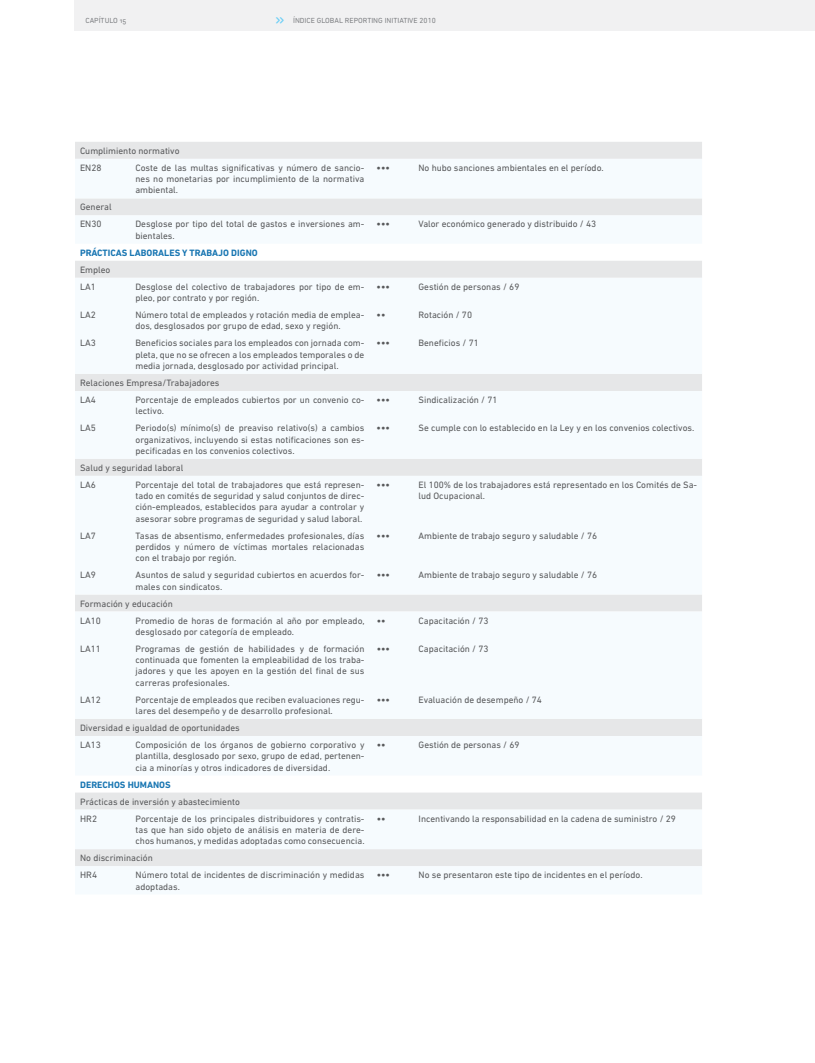
<style>
.page{position:relative;width:815px;height:1063px;background:#fff}
.page>*{position:absolute;margin:0;border:0;box-sizing:border-box;transform-origin:0 0}
.t1{font:17.75px "DIN Next Rounded LT Pro";color:#6dcff6}
.t2{font:9.38px/11.2px "DIN Next LT Pro";color:#58595b}
.t3{font:700 9.38px "DIN Next LT Pro";color:#1976b2}
.t4{font:700 9.38px "DIN Next LT Pro";color:#58595b}
.t5{font:7.5px "DIN Next Rounded LT Pro";color:#808285}
</style>
<div class="page">
<div style="left:75px;top:142px;width:627px;height:17px;background:#e6e7e8"></div>
<svg style="left:75px;top:198px;width:627px;height:668px;fill:#f6fbfe"></svg>
<div style="left:75px;top:0;width:740px;height:31px;background:#f1f1f2"></div>
<p class="t5" style="left:85px;top:16px;width:42px">CAPÍTULO 15</p>
<h1 class="t1" style="left:275px;top:9px;width:11px">»</h1>
<p class="t5" style="left:293px;top:16px;width:7px">ÍNDICE</p>
<p class="t5" style="left:317px;top:16px;width:10px">GLOBAL</p>
<p class="t5" style="left:345px;top:16px;width:45px">REPORTING INITIATIVE</p>
<p class="t5" style="left:420px;top:16px;width:18px">2010</p>
<p class="t2" style="left:80px;top:142px;width:101px;line-height:17px">Cumplimiento normativo<br>EN28</p>
<p class="t2" style="left:135px;top:162px;width:230px;text-align:justify">Coste de las multas significativas y número de sancio&shy;nes no monetarias por incumplimiento de la normativa ambiental.</p>
<p class="t4" style="left:377px;top:162px;width:15px">•••</p>
<p class="t2" style="left:418px;top:162px;width:187px">No hubo sanciones ambientales en el período.</p>
<p class="t2" style="left:80px;top:199px;width:33px;line-height:17px">General<br>EN30</p>
<p class="t2" style="left:135px;top:218px;width:230px">Desglose por tipo del total de gastos e inversiones am&shy;bientales.</p>
<p class="t4" style="left:377px;top:219px;width:15px">•••</p>
<p class="t2" style="left:418px;top:218px;width:179px">Valor económico generado y distribuido / 43</p>
<p class="t3" style="left:80px;top:247px;width:91px">PRÁCTICAS LABORALES</p>
<p class="t3" style="left:182px;top:247px;width:65px">Y TRABAJO DIGNO</p>
<p class="t2" style="left:80px;top:261px;width:32px;line-height:17px">Empleo<br>LA1</p>
<p class="t2" style="left:135px;top:281px;width:230px">Desglose del colectivo de trabajadores por tipo de em&shy;pleo, por contrato y por región.</p>
<p class="t4" style="left:377px;top:281px;width:15px">•••</p>
<p class="t2" style="left:418px;top:281px;width:102px">Gestión de personas / 69</p>
<p class="t2" style="left:80px;top:309px;width:17px">LA2</p>
<p class="t2" style="left:135px;top:309px;width:230px">Número total de empleados y rotación media de emplea&shy;dos, desglosados por grupo de edad, sexo y región.</p>
<p class="t4" style="left:377px;top:309px;width:10px">••</p>
<p class="t2" style="left:418px;top:309px;width:55px">Rotación / 70</p>
<p class="t2" style="left:80px;top:337px;width:17px">LA3</p>
<p class="t2" style="left:135px;top:337px;width:230px;text-align:justify">Beneficios sociales para los empleados con jornada com&shy;pleta, que no se ofrecen a los empleados temporales o de media jornada, desglosado por actividad principal.</p>
<p class="t4" style="left:377px;top:338px;width:15px">•••</p>
<p class="t2" style="left:419px;top:337px;width:62px">Beneficios / 71</p>
<p class="t2" style="left:80px;top:374px;width:141px;line-height:17px">Relaciones Empresa/Trabajadores<br>LA4</p>
<p class="t2" style="left:135px;top:394px;width:230px">Porcentaje de empleados cubiertos por un convenio co&shy;lectivo.</p>
<p class="t4" style="left:377px;top:394px;width:15px">•••</p>
<p class="t2" style="left:419px;top:394px;width:81px">Sindicalización / 71</p>
<p class="t2" style="left:80px;top:422px;width:17px">LA5</p>
<p class="t2" style="left:135px;top:422px;width:230px;text-align:justify">Periodo(s) mínimo(s) de preaviso relativo(s) a cambios organizativos, incluyendo si estas notificaciones son es&shy;pecificadas en los convenios colectivos.</p>
<p class="t4" style="left:377px;top:422px;width:15px">•••</p>
<p class="t2" style="left:419px;top:422px;width:277px">Se cumple con lo establecido en la Ley y en los convenios colectivos.</p>
<p class="t2" style="left:80px;top:459px;width:105px;line-height:17px">Salud y seguridad laboral<br>LA6</p>
<p class="t2" style="left:136px;top:479px;width:230px;text-align:justify">Porcentaje del total de trabajadores que está represen&shy;tado en comités de seguridad y salud conjuntos de direc&shy;ción-empleados, establecidos para ayudar a controlar y asesorar sobre programas de seguridad y salud laboral.</p>
<p class="t4" style="left:377px;top:479px;width:15px">•••</p>
<p class="t2" style="left:419px;top:479px;width:280px">El 100% de los trabajadores está representado en los Comités de Sa&shy;lud Ocupacional.</p>
<p class="t2" style="left:80px;top:530px;width:17px">LA7</p>
<p class="t2" style="left:136px;top:530px;width:230px;text-align:justify">Tasas de absentismo, enfermedades profesionales, días perdidos y número de víctimas mortales relacionadas con el trabajo por región.</p>
<p class="t4" style="left:377px;top:530px;width:15px">•••</p>
<p class="t2" style="left:419px;top:530px;width:180px">Ambiente de trabajo seguro y saludable / 76</p>
<p class="t2" style="left:80px;top:569px;width:17px">LA9</p>
<p class="t2" style="left:136px;top:569px;width:230px">Asuntos de salud y seguridad cubiertos en acuerdos for&shy;males con sindicatos.</p>
<p class="t4" style="left:377px;top:569px;width:15px">•••</p>
<p class="t2" style="left:419px;top:569px;width:180px">Ambiente de trabajo seguro y saludable / 76</p>
<p class="t2" style="left:80px;top:595px;width:94px;line-height:17px">Formación y educación<br>LA10</p>
<p class="t2" style="left:136px;top:614px;width:231px">Promedio de horas de formación al año por empleado, desglosado por categoría de empleado.</p>
<p class="t4" style="left:377px;top:615px;width:10px">••</p>
<p class="t2" style="left:419px;top:614px;width:71px">Capacitación / 73</p>
<p class="t2" style="left:80px;top:643px;width:22px">LA11</p>
<p class="t2" style="left:136px;top:643px;width:230px;text-align:justify">Programas de gestión de habilidades y de formación continuada que fomenten la empleabilidad de los traba&shy;jadores y que les apoyen en la gestión del final de sus carreras profesionales.</p>
<p class="t4" style="left:377px;top:643px;width:15px">•••</p>
<p class="t2" style="left:419px;top:643px;width:71px">Capacitación / 73</p>
<p class="t2" style="left:80px;top:693px;width:22px">LA12</p>
<p class="t2" style="left:136px;top:693px;width:230px">Porcentaje de empleados que reciben evaluaciones regu&shy;lares del desempeño y de desarrollo profesional.</p>
<p class="t4" style="left:377px;top:694px;width:15px">•••</p>
<p class="t2" style="left:419px;top:693px;width:125px">Evaluación de desempeño / 74</p>
<p class="t2" style="left:80px;top:719px;width:161px;line-height:17px">Diversidad e igualdad de oportunidades<br>LA13</p>
<p class="t2" style="left:136px;top:739px;width:230px;text-align:justify">Composición de los órganos de gobierno corporativo y plantilla, desglosado por sexo, grupo de edad, pertenen&shy;cia a minorías y otros indicadores de diversidad.</p>
<p class="t4" style="left:377px;top:739px;width:10px">••</p>
<p class="t2" style="left:419px;top:739px;width:102px">Gestión de personas / 69</p>
<p class="t3" style="left:80px;top:779px;width:7px">DERE</p>
<p class="t3" style="left:102px;top:779px;width:58px">CHOS HUMANOS</p>
<p class="t2" style="left:80px;top:793px;width:161px;line-height:17px">Prácticas de inversión y abastecimiento<br>HR2</p>
<p class="t2" style="left:136px;top:812px;width:231px;text-align:justify">Porcentaje de los principales distribuidores y contratis&shy;tas que han sido objeto de análisis en materia de dere&shy;chos humanos, y medidas adoptadas como consecuencia.</p>
<p class="t4" style="left:377px;top:813px;width:10px">••</p>
<p class="t2" style="left:419px;top:812px;width:259px">Incentivando la responsabilidad en la cadena de suministro / 29</p>
<p class="t2" style="left:80px;top:849px;width:74px;line-height:17px">No discriminación<br>HR4</p>
<p class="t2" style="left:136px;top:869px;width:230px">Número total de incidentes de discriminación y medidas adoptadas.</p>
<p class="t4" style="left:377px;top:869px;width:15px">•••</p>
<p class="t2" style="left:419px;top:869px;width:225px">No se presentaron este tipo de incidentes en el período.</p>
</div>
